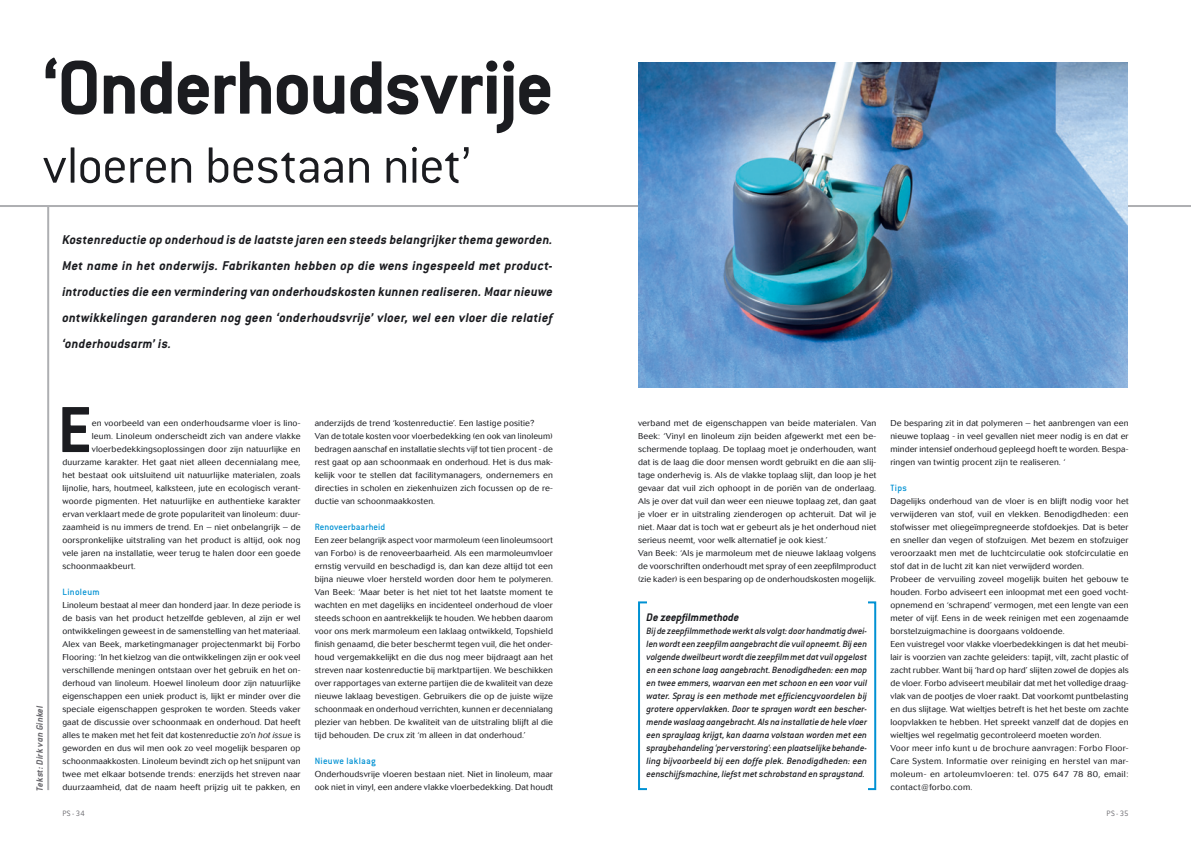
<style>
.page{position:relative;width:1191px;height:842px;background:#fff}
.page>*{position:absolute;margin:0;border:0;box-sizing:border-box;transform-origin:0 0}
.t1{font:700 83px "Conduit ITC";letter-spacing:-.025em;color:#1b1c20}
.t2{font:700 71.4px "Conduit ITC";color:#1b1c20}
.t3{font:300 56px "Conduit ITC";letter-spacing:-.015em;color:#1b1c20}
.t4{font:italic 700 14px/26px "Conduit ITC";letter-spacing:.015em;color:#1b1c20;text-align:justify}
.t5{font:italic 700 12px "Conduit ITC";letter-spacing:-.005em;color:#1b1c20}
.t6{font:italic 500 10px/13px "Conduit ITC";color:#1b1c20;text-align:justify}
.t7{font:500 10px "Conduit ITC";letter-spacing:.025em;color:#0091d3}
.t8{font:italic 700 10px "Conduit ITC";letter-spacing:.02em;color:#68676c}
.t9{font:500 10px "Conduit ITC";letter-spacing:.005em;color:#0091d3}
.t10{font:300 8.5px/13px "Cosmos";letter-spacing:.02em;color:#1b1c20}
.t11{font:300 8.5px "Conduit ITC";letter-spacing:.035em;color:#68676c}
.s1{font-style:italic}
</style>
<div class="page">
<hr style="left:47px;top:206px;width:2px;height:584px;background:#aeafb2">
<hr style="left:0;top:205px;width:1191px;height:2px;background:#aeafb2">
<div style="left:638px;top:601px;width:238px;height:189px;border:2px solid #0091d3"></div>
<div style="left:647px;top:595px;width:220px;height:208px;background:#fff"></div>
<img style="left:638px;top:62px;width:489px;height:325px">
<h1 class="t1" style="left:43px;top:39px;width:512px">‘Onderhoudsvrije</h1>
<h3 class="t3" style="left:43px;top:135px;width:429px">vloeren bestaan niet’</h3>
<p class="t4" style="left:62px;top:226px;width:492px">Kostenreductie op onderhoud is de laatste jaren een steeds belangrijker thema geworden.<br>Met name in het onderwijs. Fabrikanten hebben op die wens ingespeeld met product&shy;introducties die een vermindering van onderhoudskosten kunnen realiseren. Maar nieuwe ontwikkelingen garanderen nog geen ‘onderhoudsvrije’ vloer, wel een vloer die relatief ‘onderhoudsarm’ is.</p>
<p class="t8" style="left:34px;top:791px;width:86px;rotate:-90deg">Tekst: Dirk van Ginkel</p>
<h2 class="t2" style="left:58px;top:388px;width:28px">E</h2>
<p class="t10" style="left:92px;top:417px;width:210px">en voorbeeld van een onderhoudsarme vloer is lino-</p>
<p class="t10" style="left:92px;top:430px;width:210px">leum. Linoleum onderscheidt zich van andere vlakke</p>
<p class="t10" style="left:92px;top:443px;width:210px">vloerbedekkingsoplossingen door zijn natuurlijke en</p>
<p class="t10" style="left:62px;top:456px;width:240px">duurzame karakter. Het gaat niet alleen decennialang mee,</p>
<p class="t10" style="left:62px;top:469px;width:240px">het bestaat ook uitsluitend uit natuurlijke materialen, zoals</p>
<p class="t10" style="left:62px;top:482px;width:240px">lijnolie, hars, houtmeel, kalksteen, jute en ecologisch verant-</p>
<p class="t10" style="left:62px;top:495px;width:240px">woorde pigmenten. Het natuurlijke en authentieke karakter</p>
<p class="t10" style="left:62px;top:508px;width:240px">ervan verklaart mede de grote populariteit van linoleum: duur-</p>
<p class="t10" style="left:62px;top:521px;width:240px">zaamheid is nu immers de trend. En – niet onbelangrijk – de</p>
<p class="t10" style="left:62px;top:534px;width:240px">oorspronkelijke uitstraling van het product is altijd, ook nog</p>
<p class="t10" style="left:62px;top:547px;width:240px">vele jaren na installatie, weer terug te halen door een goede</p>
<p class="t10" style="left:62px;top:560px;width:75px">schoonmaakbeurt.</p>
<p class="t7" style="left:62px;top:586px;width:39px">Linoleum</p>
<p class="t10" style="left:62px;top:599px;width:240px;text-align:justify">Linoleum bestaat al meer dan honderd jaar. In deze periode is de basis van het product hetzelfde gebleven, al zijn er wel ontwikkelingen geweest in de samenstelling van het materiaal.<br>Alex van Beek, marketingmanager projectenmarkt bij Forbo Flooring: ‘In het kielzog van die ontwikkelingen zijn er ook veel verschillende meningen ontstaan over het gebruik en het on&shy;derhoud van linoleum. Hoewel linoleum door zijn natuurlijke eigenschappen een uniek product is, lijkt er minder over die speciale eigenschappen gesproken te worden. Steeds vaker gaat de discussie over schoonmaak en onderhoud. Dat heeft alles te maken met het feit dat kostenreductie zo’n <span class="s1">hot issue</span> is geworden en dus wil men ook zo veel mogelijk besparen op schoonmaakkosten. Linoleum bevindt zich op het snijpunt van twee met elkaar botsende trends: enerzijds het streven naar duurzaamheid, dat de naam heeft prijzig uit te pakken, en</p>
<p class="t10" style="left:315px;top:417px;width:240px">anderzijds de trend ‘kostenreductie’. Een lastige positie?<br>Van de totale kosten voor vloerbedekking (en ook van linoleum) bedragen aanschaf en installatie slechts vijf tot tien procent - de rest gaat op aan schoonmaak en onderhoud. Het is dus mak&shy;kelijk voor te stellen dat facilitymanagers, ondernemers en directies in scholen en ziekenhuizen zich focussen op de re&shy;ductie van schoonmaakkosten.</p>
<p class="t9" style="left:315px;top:521px;width:72px">Renoveerbaarheid</p>
<p class="t10" style="left:315px;top:534px;width:240px;text-align:justify">Een zeer belangrijk aspect voor marmoleum (een linoleumsoort van Forbo) is de renoveerbaarheid. Als een marmoleumvloer ernstig vervuild en beschadigd is, dan kan deze altijd tot een bijna nieuwe vloer hersteld worden door hem te polymeren.<br>Van Beek: ‘Maar beter is het niet tot het laatste moment te wachten en met dagelijks en incidenteel onderhoud de vloer steeds schoon en aantrekkelijk te houden. We hebben daarom voor ons merk marmoleum een laklaag ontwikkeld, Topshield finish genaamd, die beter beschermt tegen vuil, die het onder&shy;houd vergemakkelijkt en die dus nog meer bijdraagt aan het streven naar kostenreductie bij marktpartijen. We beschikken over rapportages van externe partijen die de kwaliteit van deze nieuwe laklaag bevestigen. Gebruikers die op de juiste wijze schoonmaak en onderhoud verrichten, kunnen er decennialang plezier van hebben. De kwaliteit van de uitstraling blijft al die tijd behouden. De crux zit ‘m alleen in dat onderhoud.’</p>
<p class="t7" style="left:315px;top:755px;width:63px">Nieuwe laklaag</p>
<p class="t10" style="left:315px;top:768px;width:240px">Onderhoudsvrije vloeren bestaan niet. Niet in linoleum, maar ook niet in vinyl, een andere vlakke vloerbedekking. Dat houdt</p>
<p class="t10" style="left:638px;top:417px;width:240px">verband met de eigenschappen van beide materialen. Van Beek: ‘Vinyl en linoleum zijn beiden afgewerkt met een be&shy;schermende toplaag. De toplaag moet je onderhouden, want dat is de laag die door mensen wordt gebruikt en die aan slij&shy;tage onderhevig is. Als de vlakke toplaag slijt, dan loop je het gevaar dat vuil zich ophoopt in de poriën van de onderlaag.<br>Als je over dat vuil dan weer een nieuwe toplaag zet, dan gaat je vloer er in uitstraling zienderogen op achteruit. Dat wil je niet. Maar dat is toch wat er gebeurt als je het onderhoud niet serieus neemt, voor welk alternatief je ook kiest.’<br>Van Beek: ‘Als je marmoleum met de nieuwe laklaag volgens de voorschriften onderhoudt met spray of een zeepfilmproduct (zie kader) is een besparing op de onderhoudskosten mogelijk.</p>
<p class="t10" style="left:890px;top:417px;width:240px;text-align:justify">De besparing zit in dat polymeren – het aanbrengen van een nieuwe toplaag - in veel gevallen niet meer nodig is en dat er minder intensief onderhoud gepleegd hoeft te worden. Bespa&shy;ringen van twintig procent zijn te realiseren. ‘</p>
<p class="t7" style="left:890px;top:482px;width:18px">Tips</p>
<p class="t10" style="left:890px;top:495px;width:240px">Dagelijks onderhoud van de vloer is en blijft nodig voor het verwijderen van stof, vuil en vlekken. Benodigdheden: een stofwisser met oliegeïmpregneerde stofdoekjes. Dat is beter en sneller dan vegen of stofzuigen. Met bezem en stofzuiger veroorzaakt men met de luchtcirculatie ook stofcirculatie en stof dat in de lucht zit kan niet verwijderd worden.<br>Probeer de vervuiling zoveel mogelijk buiten het gebouw te houden. Forbo adviseert een inloopmat met een goed vocht&shy;opnemend en ‘schrapend’ vermogen, met een lengte van een meter of vijf. Eens in de week reinigen met een zogenaamde borstelzuigmachine is doorgaans voldoende.<br>Een vuistregel voor vlakke vloerbedekkingen is dat het meubi&shy;lair is voorzien van zachte geleiders: tapijt, vilt, zacht plastic of zacht rubber. Want bij ‘hard op hard’ slijten zowel de dopjes als de vloer. Forbo adviseert meubilair dat met het volledige draag&shy;vlak van de pootjes de vloer raakt. Dat voorkomt puntbelasting en dus slijtage. Wat wieltjes betreft is het het beste om zachte loopvlakken te hebben. Het spreekt vanzelf dat de dopjes en wieltjes wel regelmatig gecontroleerd moeten worden.<br>Voor meer info kunt u de brochure aanvragen: Forbo Floor-Care System. Informatie over reiniging en herstel van mar&shy;moleum- en artoleumvloeren: tel. 075 647 78 80, email: contact@forbo.com.</p>
<h3 class="t5" style="left:646px;top:610px;width:94px">De zeepfilmmethode</h3>
<p class="t6" style="left:646px;top:624px;width:222px">Bij de zeepfilmmethode werkt als volgt: door handmatig dwei&shy;len wordt een zeepfilm aangebracht die vuil opneemt. Bij een volgende dweilbeurt wordt die zeepfilm met dat vuil opgelost en een schone laag aangebracht. Benodigdheden: een mop en twee emmers, waarvan een met schoon en een voor vuil water. Spray is een methode met efficiencyvoordelen bij grotere oppervlakken. Door te sprayen wordt een bescher&shy;mende waslaag aangebracht. Als na installatie de hele vloer een spraylaag krijgt, kan daarna volstaan worden met een spraybehandeling ‘per verstoring’: een plaatselijke behande&shy;ling bijvoorbeeld bij een doffe plek. Benodigdheden: een eenschijfsmachine, liefst met schrobstand en spraystand.</p>
<p class="t11" style="left:62px;top:809px;width:24px">PS - 34</p>
<p class="t11" style="left:1106px;top:809px;width:24px">PS - 35</p>
</div>
